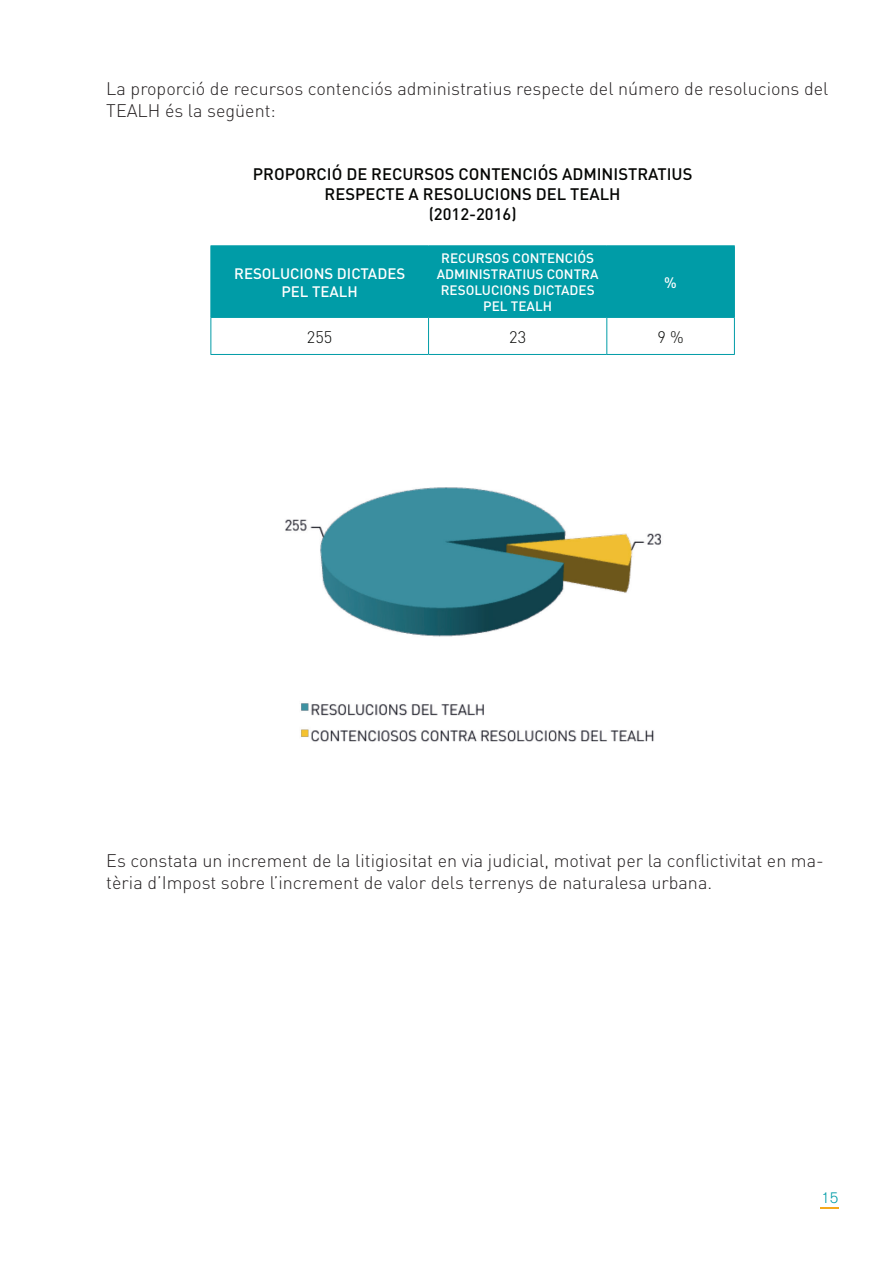
<style>
.page{position:relative;width:893px;height:1263px;background:#fff}
.page>*{position:absolute;margin:0;border:0;box-sizing:border-box;transform-origin:0 0}
.t1{font:300 18px/21.6px "DIN";color:#231f20}
.t2{font:500 16.5px/19.8px "DIN";color:#040503;text-align:center}
.t3{font:300 16.5px "DIN";color:#040503}
.t4{font:500 15px/18px "DIN";color:#fff;text-align:center}
.t5{font:300 15px "Akzidenz Grotesk BE";color:#009ca7}
.t6{font:500 13.5px/16.2px "DIN";color:#fff;text-align:center}
</style>
<div class="page">
<div style="left:211px;top:246px;width:523px;height:71px;background:#009ca7"></div>
<hr style="left:428px;top:246px;width:1px;height:71px;background:#009ca7">
<hr style="left:606px;top:246px;width:1px;height:71px;background:#009ca7">
<hr style="left:428px;top:318px;width:1px;height:36px;background:#009ca7">
<hr style="left:606px;top:318px;width:1px;height:36px;background:#009ca7">
<hr style="left:210px;top:245px;width:219px;height:1px;background:#009ca7">
<hr style="left:210px;top:246px;width:1px;height:71px;background:#009ca7">
<hr style="left:429px;top:245px;width:178px;height:1px;background:#009ca7">
<hr style="left:607px;top:245px;width:128px;height:1px;background:#009ca7">
<hr style="left:734px;top:246px;width:1px;height:71px;background:#009ca7">
<hr style="left:210px;top:317px;width:219px;height:1px;background:#009ca7">
<hr style="left:210px;top:318px;width:1px;height:36px;background:#009ca7">
<hr style="left:429px;top:317px;width:178px;height:1px;background:#009ca7">
<hr style="left:607px;top:317px;width:128px;height:1px;background:#009ca7">
<hr style="left:734px;top:318px;width:1px;height:36px;background:#009ca7">
<hr style="left:210px;top:354px;width:219px;height:1px;background:#009ca7">
<hr style="left:429px;top:354px;width:178px;height:1px;background:#009ca7">
<hr style="left:607px;top:354px;width:128px;height:1px;background:#009ca7">
<img style="left:285px;top:487px;width:377px;height:255px">
<svg style="left:821px;top:1207px;width:18px;height:2px"></svg>
<p class="t1" style="left:106px;top:77px;width:724px">La proporció de recursos contenciós administratius respecte del número de resolucions del<br>TEALH és la següent:</p>
<p class="t2" style="left:253px;top:164px;width:441px">PROPORCIÓ DE RECURSOS CONTENCIÓS ADMINISTRATIUS<br>RESPECTE A RESOLUCIONS DEL TEALH<br>(2012-2016)</p>
<p class="t4" style="left:234px;top:264px;width:173px">RESOLUCIONS DICTADES<br>PEL TEALH</p>
<p class="t6" style="left:437px;top:249px;width:163px">RECURSOS CONTENCIÓS<br>ADMINISTRATIUS CONTRA<br>RESOLUCIONS DICTADES<br>PEL TEALH</p>
<p class="t4" style="left:664px;top:273px;width:14px">%</p>
<p class="t3" style="left:307px;top:326px;width:27px">255</p>
<p class="t3" style="left:509px;top:326px;width:18px">23</p>
<p class="t3" style="left:657px;top:326px;width:28px">9 %</p>
<p class="t1" style="left:106px;top:849px;width:719px">Es constata un increment de la litigiositat en via judicial, motivat per la conflictivitat en ma&shy;tèria d’Impost sobre l’increment de valor dels terrenys de naturalesa urbana.</p>
<p class="t5" style="left:821px;top:1190px;width:19px">15</p>
</div>
